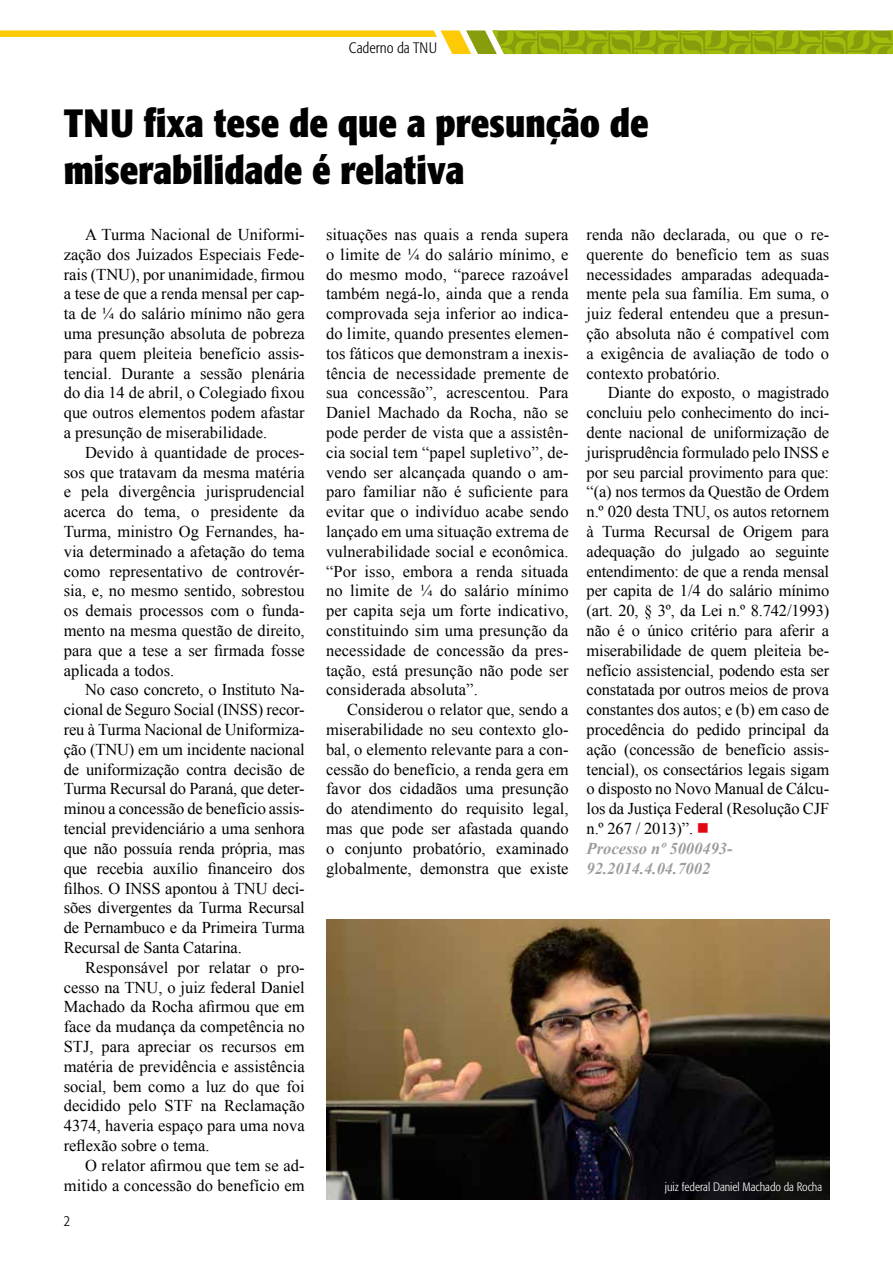
<style>
.page{position:relative;width:893px;height:1263px;background:#fff}
.page>*{position:absolute;margin:0;border:0;box-sizing:border-box;transform-origin:0 0}
.t1{font:700 condensed 39px/46.8px "Formata";color:#000}
.t2{font:16.5px/19.8px "Times New Roman";letter-spacing:-.01em;color:#000;text-align:justify}
.t3{font:300 condensed 15px "Formata";color:#000}
.t4{font:300 condensed 12px "Formata";color:#fff}
.s1{color:#e30613}
.s2{font-weight:700;font-style:italic;color:#9d9d9c}
</style>
<div class="page">
<svg style="left:0;top:30px;width:893px;height:24px"></svg>
<img style="left:326px;top:919px;width:503px;height:280px">
<p class="t3" style="left:349px;top:39px;width:90px">Caderno da TNU</p>
<h1 class="t1" style="left:64px;top:100px;width:587px">TNU fixa tese de que a presunção de miserabilidade é relativa</h1>
<p class="t2" style="left:64px;top:224px;width:242px;text-indent:21px">A Turma Nacional de Uniformi&shy;zação dos Juizados Especiais Fede&shy;rais (TNU), por unanimidade, firmou a tese de que a renda mensal per cap&shy;ta de ¼ do salário mínimo não gera uma presunção absoluta de pobreza para quem pleiteia benefício assis&shy;tencial. Durante a sessão plenária do dia 14 de abril, o Colegiado fixou que outros elementos podem afastar a presunção de miserabilidade.</p>
<p class="t2" style="left:64px;top:442px;width:242px;text-indent:21px">Devido à quantidade de proces&shy;sos que tratavam da mesma matéria e pela divergência jurisprudencial acerca do tema, o presidente da Turma, ministro Og Fernandes, ha&shy;via determinado a afetação do tema como representativo de controvér&shy;sia, e, no mesmo sentido, sobrestou os demais processos com o funda&shy;mento na mesma questão de direito, para que a tese a ser firmada fosse aplicada a todos.</p>
<p class="t2" style="left:64px;top:680px;width:242px;text-indent:21px">No caso concreto, o Instituto Na&shy;cional de Seguro Social (INSS) recor&shy;reu à Turma Nacional de Uniformiza&shy;ção (TNU) em um incidente nacional de uniformização contra decisão de Turma Recursal do Paraná, que deter&shy;minou a concessão de benefício assis&shy;tencial previdenciário a uma senhora que não possuía renda própria, mas que recebia auxílio financeiro dos filhos. O INSS apontou à TNU deci&shy;sões divergentes da Turma Recursal de Pernambuco e da Primeira Turma Recursal de Santa Catarina.</p>
<p class="t2" style="left:64px;top:957px;width:242px;text-indent:21px">Responsável por relatar o pro&shy;cesso na TNU, o juiz federal Daniel Machado da Rocha afirmou que em face da mudança da competência no STJ, para apreciar os recursos em matéria de previdência e assistência social, bem como a luz do que foi decidido pelo STF na Reclamação 4374, haveria espaço para uma nova reflexão sobre o tema.</p>
<p class="t2" style="left:64px;top:1155px;width:242px;text-align:right">O relator afirmou que tem se ad&shy;mitido a concessão do benefício em</p>
<p class="t3" style="left:64px;top:1212px;width:8px">2</p>
<p class="t2" style="left:326px;top:224px;width:244px">situações nas quais a renda supera o limite de ¼ do salário mínimo, e do mesmo modo, “parece razoável também negá-lo, ainda que a renda comprovada seja inferior ao indica&shy;do limite, quando presentes elemen&shy;tos fáticos que demonstram a inexis&shy;tência de necessidade premente de sua concessão”, acrescentou. Para Daniel Machado da Rocha, não se pode perder de vista que a assistên&shy;cia social tem “papel supletivo”, de&shy;vendo ser alcançada quando o am&shy;paro familiar não é suficiente para evitar que o indivíduo acabe sendo lançado em uma situação extrema de vulnerabilidade social e econômica. “Por isso, embora a renda situada no limite de ¼ do salário mínimo per capita seja um forte indicativo, constituindo sim uma presunção da necessidade de concessão da pres&shy;tação, está presunção não pode ser considerada absoluta”.</p>
<p class="t2" style="left:326px;top:700px;width:244px;text-indent:21px">Considerou o relator que, sendo a miserabilidade no seu contexto glo&shy;bal, o elemento relevante para a con&shy;cessão do benefício, a renda gera em favor dos cidadãos uma presunção do atendimento do requisito legal, mas que pode ser afastada quando o conjunto probatório, examinado globalmente, demonstra que existe</p>
<p class="t2" style="left:587px;top:224px;width:244px">renda não declarada, ou que o re&shy;querente do benefício tem as suas necessidades amparadas adequada&shy;mente pela sua família. Em suma, o juiz federal entendeu que a presun&shy;ção absoluta não é compatível com a exigência de avaliação de todo o contexto probatório.</p>
<p class="t2" style="left:587px;top:383px;width:244px;text-align:left;text-indent:21px">Diante do exposto, o magistrado concluiu pelo conhecimento do inci&shy;dente nacional de uniformização de jurisprudência formulado pelo INSS e por seu parcial provimento para que: “(a) nos termos da Questão de Ordem n.º 020 desta TNU, os autos retornem à Turma Recursal de Origem para adequação do julgado ao seguinte entendimento: de que a renda mensal per capita de 1/4 do salário mínimo (art. 20, § 3º, da Lei n.º 8.742/1993) não é o único critério para aferir a miserabilidade de quem pleiteia be&shy;nefício assistencial, podendo esta ser constatada por outros meios de prova constantes dos autos; e (b) em caso de procedência do pedido principal da ação (concessão de benefício assis&shy;tencial), os consectários legais sigam o disposto no Novo Manual de Cálcu&shy;los da Justiça Federal (Resolução CJF n.º 267 / 2013)”. <span class="s1">■<br></span><span class="s2">Processo nº 5000493- 92.2014.4.04.7002</span></p>
<p class="t4" style="left:665px;top:1180px;width:159px">juiz federal Daniel Machado da Rocha</p>
</div>
